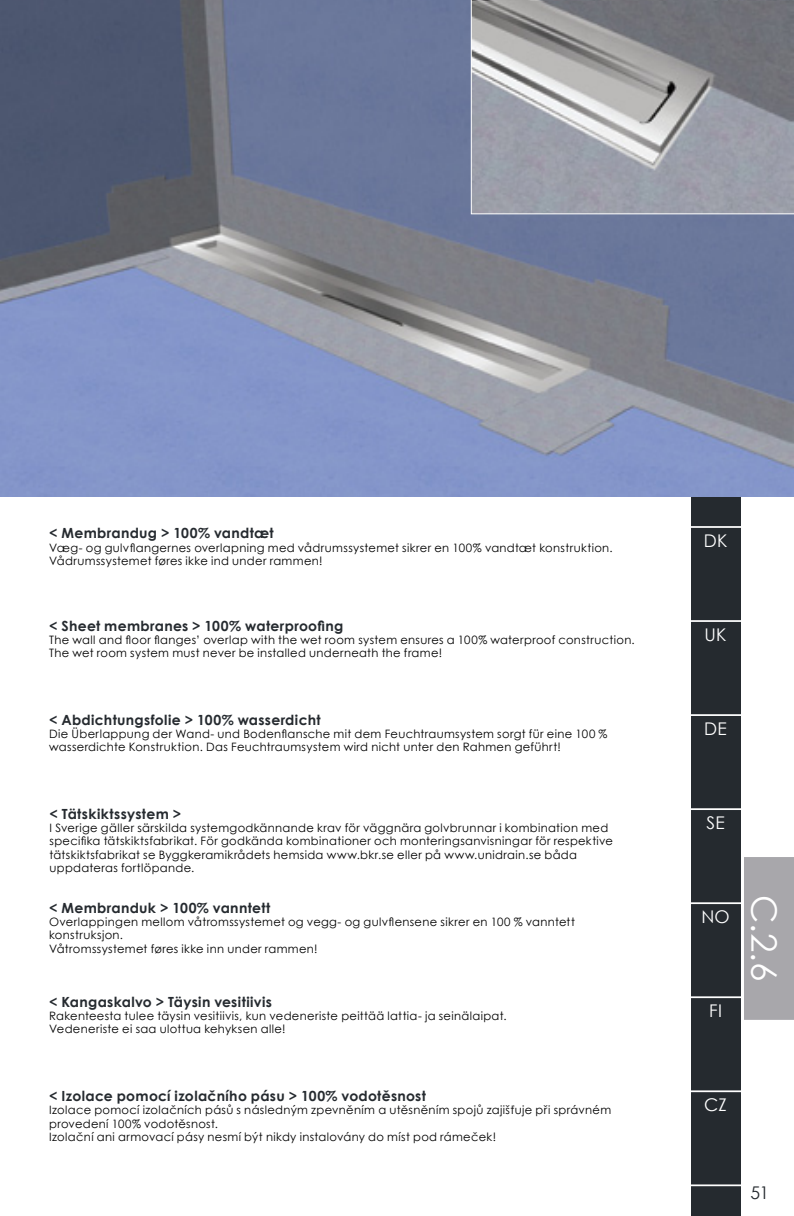
<style>
.page{position:relative;width:794px;height:1216px;background:#fff}
.page>*{position:absolute;margin:0;border:0;box-sizing:border-box;transform-origin:0 0}
.t1{font:35px "Century Gothic";color:#fff}
.t2{font:17.5px "Century Gothic";letter-spacing:.015em;color:#fff}
.t3{font:17.5px "Century Gothic";color:#252a2f}
.t4{font:700 14px "Century Gothic";letter-spacing:.02em;color:#252a2f}
.t5{font:11.55px/13.3px "Century Gothic";letter-spacing:.03em;color:#000}
</style>
<div class="page">
<div style="left:744px;top:857px;width:50px;height:162px;background:#a8a7ab"></div>
<div style="left:691px;top:0;width:49px;height:1215px;background:#252a2f"></div>
<img style="left:0;top:0;width:794px;height:496px">
<svg style="left:471px;top:0;width:323px;height:214px"></svg>
<hr style="left:689px;top:1184px;width:53px;height:2px;background:#fff">
<hr style="left:689px;top:526px;width:53px;height:2px;background:#fff">
<hr style="left:689px;top:620px;width:53px;height:2px;background:#fff">
<hr style="left:689px;top:714px;width:53px;height:2px;background:#fff">
<hr style="left:689px;top:808px;width:53px;height:2px;background:#fff">
<hr style="left:689px;top:902px;width:53px;height:2px;background:#fff">
<hr style="left:689px;top:996px;width:53px;height:2px;background:#fff">
<hr style="left:689px;top:1090px;width:53px;height:2px;background:#fff">
<p class="t4" style="left:49px;top:522px;width:226px">&lt; Membrandug &gt; 100% vandtæt</p>
<p class="t5" style="left:49px;top:540px;width:565px">Væg- og gulvflangernes overlapning med vådrumssystemet sikrer en 100% vandtæt konstruktion.<br>Vådrumssystemet føres ikke ind under rammen!</p>
<p class="t4" style="left:49px;top:615px;width:295px">&lt; Sheet membranes &gt; 100% waterproofing</p>
<p class="t5" style="left:49px;top:633px;width:587px">The wall and floor flanges’ overlap with the wet room system ensures a 100% waterproof construction.<br>The wet room system must never be installed underneath the frame!</p>
<p class="t4" style="left:49px;top:709px;width:273px">&lt; Abdichtungsfolie &gt; 100% wasserdicht</p>
<p class="t5" style="left:49px;top:727px;width:560px">Die Überlappung der Wand- und Bodenflansche mit dem Feuchtraumsystem sorgt für eine 100 % wasserdichte Konstruktion. Das Feuchtraumsystem wird nicht unter den Rahmen geführt!</p>
<p class="t4" style="left:50px;top:803px;width:133px">&lt; Tätskiktssystem &gt;</p>
<p class="t5" style="left:50px;top:821px;width:565px">I Sverige gäller särskilda systemgodkännande krav för väggnära golvbrunnar i kombination med specifika tätskiktsfabrikat. För godkända kombinationer och monteringsanvisningar för respektive tätskiktsfabrikat se Byggkeramikrådets hemsida www.bkr.se eller på www.unidrain.se båda uppdateras fortlöpande.</p>
<p class="t4" style="left:49px;top:897px;width:223px">&lt; Membranduk &gt; 100% vanntett</p>
<p class="t5" style="left:49px;top:915px;width:527px">Overlappingen mellom våtromssystemet og vegg- og gulvflensene sikrer en 100 % vanntett konstruksjon.<br>Våtromssystemet føres ikke inn under rammen!</p>
<p class="t4" style="left:49px;top:991px;width:224px">&lt; Kangaskalvo &gt; Täysin vesitiivis</p>
<p class="t5" style="left:49px;top:1009px;width:459px">Rakenteesta tulee täysin vesitiivis, kun vedeneriste peittää lattia- ja seinälaipat.<br>Vedeneriste ei saa ulottua kehyksen alle!</p>
<p class="t4" style="left:49px;top:1085px;width:378px">&lt; Izolace pomocí izolačního pásu &gt; 100% vodotěsnost</p>
<p class="t5" style="left:49px;top:1103px;width:563px">Izolace pomocí izolačních pásů s následným zpevněním a utěsněním spojů zajišťuje při správném provedení 100% vodotěsnost.<br>Izolační ani armovací pásy nesmí být nikdy instalovány do míst pod rámeček!</p>
<h2 class="t2" style="left:703px;top:528px;width:25px">DK</h2>
<h2 class="t2" style="left:704px;top:622px;width:24px">UK</h2>
<h2 class="t2" style="left:704px;top:716px;width:24px">DE</h2>
<h2 class="t2" style="left:706px;top:810px;width:20px">SE</h2>
<h2 class="t2" style="left:701px;top:904px;width:30px">NO</h2>
<h2 class="t2" style="left:709px;top:998px;width:14px">FI</h2>
<h1 class="t1" style="left:788px;top:895px;width:88px;rotate:90deg">C.2.6</h1>
<h2 class="t2" style="left:704px;top:1092px;width:24px">CZ</h2>
<h2 class="t3" style="left:750px;top:1180px;width:20px">51</h2>
</div>
